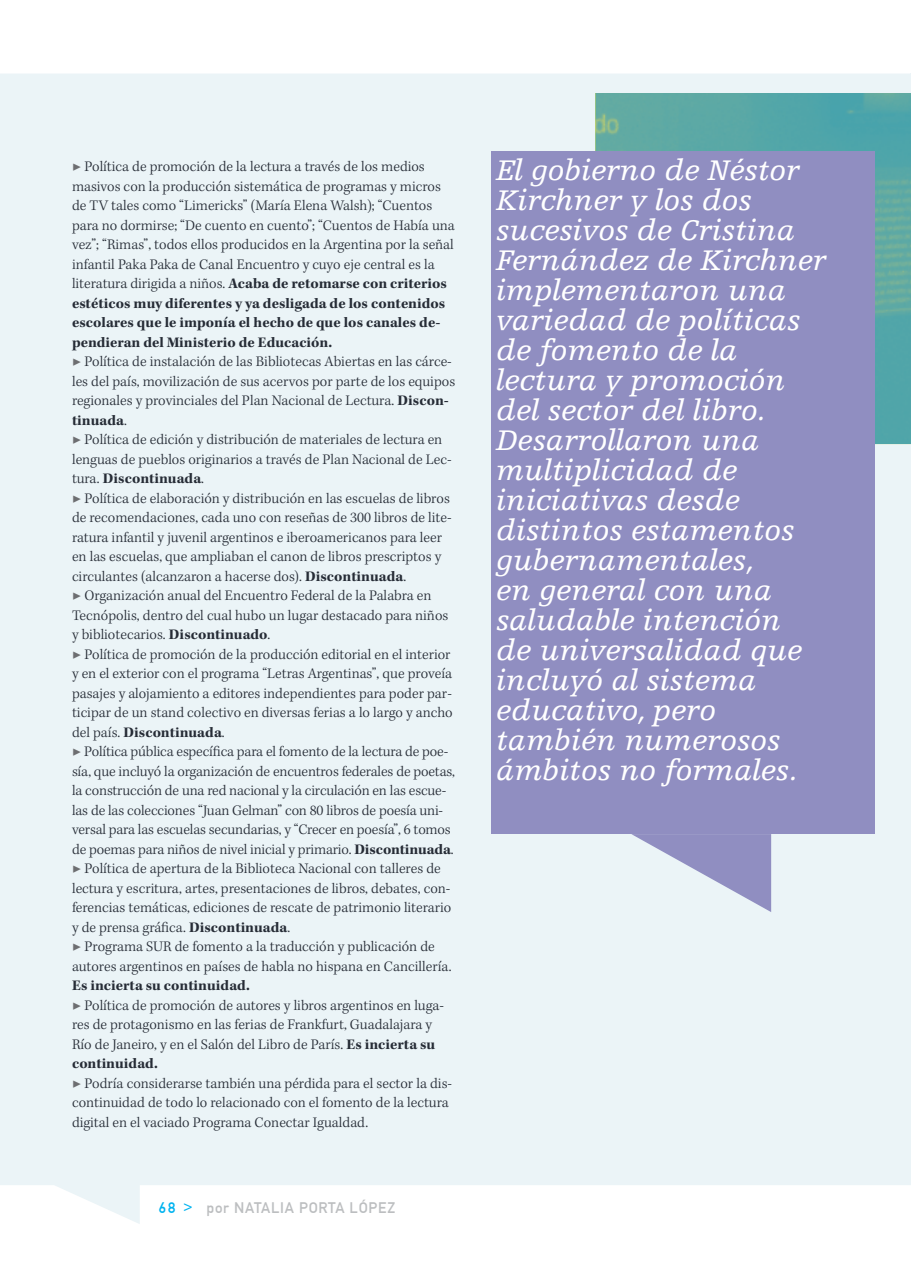
<style>
.page{position:relative;width:911px;height:1263px;background:#fff}
.page>*{position:absolute;margin:0;border:0;box-sizing:border-box;transform-origin:0 0}
.t1{font:italic 30px/30px "Egyptienne F";color:#fff}
.t2{font:300 15px/19.5px "Kepler Std";color:#262c36}
.t3{font:15px "DIN1451 Mittelschrift";letter-spacing:.05em;color:#bcbec0}
.s1{color:#6d6e71}
.s2{font-weight:700}
.s3{color:#00b3f0}
</style>
<div class="page">
<div style="left:0;top:73px;width:911px;height:1151px;background:#ebf4f7"></div>
<img style="left:595px;top:93px;width:316px;height:429px">
<div style="left:491px;top:152px;width:384px;height:682px;background:#908ec1"></div>
<svg style="left:631px;top:834px;width:140px;height:78px;background:#bdc1dc"></svg>
<p class="t2" style="left:72px;top:157px;width:385px"><span class="s1">▶</span> Política de promoción de la lectura a través de los medios masivos con la producción sistemática de programas y micros de TV tales como “Limericks” (María Elena Walsh); “Cuentos para no dormirse; “De cuento en cuento”; “Cuentos de Había una vez”; “Rimas”, todos ellos producidos en la Argentina por la señal infantil Paka Paka de Canal Encuentro y cuyo eje central es la literatura dirigida a niños. <span class="s2">Acaba de retomarse con criterios estéticos muy diferentes y ya desligada de los contenidos escolares que le imponía el hecho de que los canales de&shy;pendieran del Ministerio de Educación.<br></span><span class="s1">▶</span> Política de instalación de las Bibliotecas Abiertas en las cárce&shy;les del país, movilización de sus acervos por parte de los equipos regionales y provinciales del Plan Nacional de Lectura. <span class="s2">Discon&shy;tinuada</span>.<br><span class="s1">▶</span> Política de edición y distribución de materiales de lectura en lenguas de pueblos originarios a través de Plan Nacional de Lec&shy;tura. <span class="s2">Discontinuada</span>.<br><span class="s1">▶</span> Política de elaboración y distribución en las escuelas de libros de recomendaciones, cada uno con reseñas de 300 libros de lite&shy;ratura infantil y juvenil argentinos e iberoamericanos para leer en las escuelas, que ampliaban el canon de libros prescriptos y circulantes (alcanzaron a hacerse dos). <span class="s2">Discontinuada</span>.<br><span class="s1">▶</span> Organización anual del Encuentro Federal de la Palabra en Tecnópolis, dentro del cual hubo un lugar destacado para niños y bibliotecarios. <span class="s2">Discontinuado</span>.<br><span class="s1">▶</span> Política de promoción de la producción editorial en el interior y en el exterior con el programa “Letras Argentinas”, que proveía pasajes y alojamiento a editores independientes para poder par&shy;ticipar de un stand colectivo en diversas ferias a lo largo y ancho del país. <span class="s2">Discontinuada</span>.<br><span class="s1">▶</span> Política pública específica para el fomento de la lectura de poe&shy;sía, que incluyó la organización de encuentros federales de poetas, la construcción de una red nacional y la circulación en las escue&shy;las de las colecciones “Juan Gelman” con 80 libros de poesía uni&shy;versal para las escuelas secundarias, y “Crecer en poesía”, 6 tomos de poemas para niños de nivel inicial y primario. <span class="s2">Discontinuada</span>. <span class="s1">▶</span> Política de apertura de la Biblioteca Nacional con talleres de lectura y escritura, artes, presentaciones de libros, debates, con&shy;ferencias temáticas, ediciones de rescate de patrimonio literario y de prensa gráfica. <span class="s2">Discontinuada</span>.<br><span class="s1">▶</span> Programa SUR de fomento a la traducción y publicación de autores argentinos en países de habla no hispana en Cancillería.</p>
<p class="t2" style="left:72px;top:976px;width:382px"><span class="s2">Es incierta su continuidad.<br></span><span class="s1">▶</span> Política de promoción de autores y libros argentinos en luga&shy;res de protagonismo en las ferias de Frankfurt, Guadalajara y Río de Janeiro, y en el Salón del Libro de París. <span class="s2">Es incierta su continuidad.<br></span><span class="s1">▶</span> Podría considerarse también una pérdida para el sector la dis&shy;continuidad de todo lo relacionado con el fomento de la lectura digital en el vaciado Programa Conectar Igualdad.</p>
<p class="t3" style="left:159px;top:1199px;width:238px"><span class="s3">68 &gt;</span> POR NATALIA PORTA LÓPEZ</p>
<p class="t1" style="left:496px;top:156px;width:332px">El gobierno de Néstor<br>Kirchner y los dos sucesivos de Cristina<br>Fernández de Kirchner implementaron una variedad de políticas de fomento de la lectura y promoción del sector del libro.<br>Desarrollaron una multiplicidad de iniciativas desde distintos estamentos gubernamentales,<br>en general con una saludable intención<br>de universalidad que incluyó al sistema educativo, pero también numerosos ámbitos no formales.</p>
</div>
